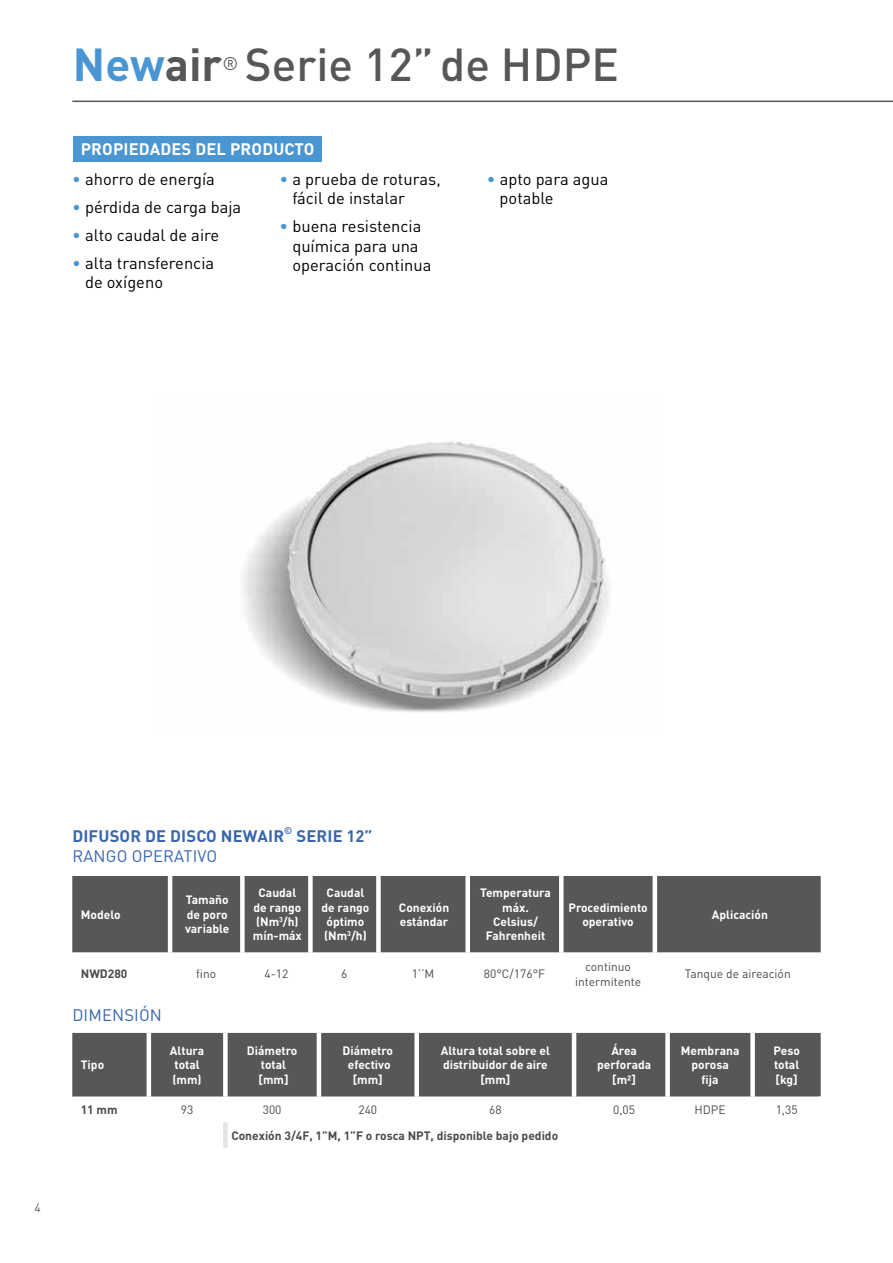
<style>
.page{position:relative;width:893px;height:1263px;background:#fff}
.page>*{position:absolute;margin:0;border:0;box-sizing:border-box;transform-origin:0 0}
.t1{font:500 45.6px "DIN Pro";color:#575756}
.t2{font:700 45.6px "DIN Pro";color:#4a96d2}
.t3{font:18.15px "DIN Pro";color:#575756}
.t4{font:16.5px/19.5px "DIN Pro";color:#000}
.t5{font:700 16.5px "DIN Pro";letter-spacing:.01em;color:#3866af}
.t6{font:16.5px "DIN Pro";letter-spacing:.01em;color:#3866af}
.t7{font:700 16.5px "DIN Pro";letter-spacing:.01em;color:#fff}
.t8{font:700 12px/14.4px "DIN Pro";color:#fff;text-align:center}
.t9{font:12px/14.4px "DIN Pro";color:#4a4a49;text-align:center}
.t10{font:700 12px "DIN Pro";color:#4a4a49}
.t11{font:12px "DIN Pro";color:#575756}
.t12{font:700 9.6px "DIN Pro";color:#3866af}
.s1{color:#575756}
.s2{color:#4a96d2}
</style>
<div class="page">
<div style="left:72px;top:876px;width:749px;height:76px;background:#575756"></div>
<svg style="left:72px;top:952px;width:749px;height:1px"></svg>
<hr style="left:168px;top:876px;width:4px;height:76px;background:#fff">
<div style="left:240px;top:876px;width:5px;height:76px;background:#fff"></div>
<div style="left:308px;top:876px;width:5px;height:76px;background:#fff"></div>
<div style="left:376px;top:876px;width:5px;height:76px;background:#fff"></div>
<hr style="left:168px;top:952px;width:4px;height:43px;background:#fff">
<div style="left:240px;top:952px;width:5px;height:43px;background:#fff"></div>
<div style="left:308px;top:952px;width:5px;height:43px;background:#fff"></div>
<div style="left:376px;top:952px;width:5px;height:43px;background:#fff"></div>
<div style="left:465px;top:876px;width:5px;height:76px;background:#fff"></div>
<div style="left:559px;top:876px;width:5px;height:76px;background:#fff"></div>
<hr style="left:653px;top:876px;width:4px;height:76px;background:#fff">
<div style="left:465px;top:952px;width:5px;height:43px;background:#fff"></div>
<div style="left:559px;top:952px;width:5px;height:43px;background:#fff"></div>
<hr style="left:653px;top:952px;width:4px;height:43px;background:#fff">
<div style="left:72px;top:1033px;width:749px;height:64px;background:#575756"></div>
<hr style="left:147px;top:1033px;width:4px;height:64px;background:#fff">
<div style="left:223px;top:1033px;width:5px;height:64px;background:#fff"></div>
<hr style="left:317px;top:1033px;width:4px;height:64px;background:#fff">
<div style="left:414px;top:1033px;width:5px;height:64px;background:#fff"></div>
<hr style="left:572px;top:1033px;width:4px;height:64px;background:#fff">
<div style="left:665px;top:1033px;width:5px;height:64px;background:#fff"></div>
<div style="left:750px;top:1033px;width:5px;height:64px;background:#fff"></div>
<div style="left:223px;top:1122px;width:5px;height:26px;background:#e3e3e3"></div>
<img style="left:243px;top:437px;width:366px;height:275px">
<div style="left:73px;top:136px;width:249px;height:26px;background:#4a96d2"></div>
<hr style="left:72px;top:101px;width:821px;height:1px;background:#575756">
<h1 class="t2" style="left:73px;top:33px;width:151px">New<span class="s1">air</span></h1>
<h2 class="t3" style="left:222px;top:52px;width:17px">®</h2>
<h1 class="t1" style="left:245px;top:33px;width:376px">Serie 12” de HDPE</h1>
<h3 class="t7" style="left:81px;top:138px;width:235px">PROPIEDADES DEL PRODUCTO</h3>
<h3 class="t4" style="left:72px;top:168px;width:144px"><span class="s2">•</span> ahorro de energía</h3>
<h3 class="t4" style="left:72px;top:196px;width:171px"><span class="s2">•</span> pérdida de carga baja</h3>
<h3 class="t4" style="left:72px;top:224px;width:149px"><span class="s2">•</span> alto caudal de aire</h3>
<h3 class="t4" style="left:85px;top:252px;width:131px;text-indent:-13px"><span class="s2">•</span> alta transferencia de oxígeno</h3>
<h3 class="t4" style="left:292px;top:168px;width:150px;text-indent:-13px"><span class="s2">•</span> a prueba de roturas, fácil de instalar</h3>
<h3 class="t4" style="left:292px;top:216px;width:141px;text-indent:-13px"><span class="s2">•</span> buena resistencia química para una operación continua</h3>
<h3 class="t4" style="left:500px;top:168px;width:110px;text-indent:-13px"><span class="s2">•</span> apto para agua potable</h3>
<p class="t11" style="left:35px;top:1200px;width:8px">4</p>
<p class="t12" style="left:284px;top:824px;width:10px">©</p>
<h3 class="t5" style="left:296px;top:825px;width:77px">SERIE 12”</h3>
<h3 class="t5" style="left:72px;top:825px;width:213px">DIFUSOR DE DISCO NEWAIR</h3>
<h3 class="t6" style="left:72px;top:845px;width:146px">RANGO OPERATIVO</h3>
<p class="t8" style="left:81px;top:907px;width:41px">Modelo</p>
<p class="t8" style="left:185px;top:892px;width:46px;text-align:left">Tamaño de poro variable</p>
<p class="t8" style="left:253px;top:885px;width:51px">Caudal de rango (Nm<sup>3</sup>/h) mín-máx</p>
<p class="t8" style="left:321px;top:885px;width:49px">Caudal de rango óptimo (Nm<sup>3</sup>/h)</p>
<p class="t8" style="left:399px;top:900px;width:52px;text-align:left">Conexión estándar</p>
<p class="t8" style="left:480px;top:885px;width:73px">Temperatura máx.<br>Celsius/<br>Fahrenheit</p>
<p class="t8" style="left:568px;top:900px;width:81px">Procedimiento operativo</p>
<p class="t8" style="left:712px;top:907px;width:58px">Aplicación</p>
<p class="t10" style="left:81px;top:966px;width:48px">NWD280</p>
<p class="t9" style="left:196px;top:966px;width:21px">fino</p>
<p class="t9" style="left:264px;top:966px;width:25px">4-12</p>
<p class="t9" style="left:341px;top:966px;width:8px">6</p>
<p class="t9" style="left:412px;top:966px;width:24px">1’’M</p>
<p class="t9" style="left:484px;top:966px;width:63px">80°C/176°F</p>
<p class="t9" style="left:575px;top:959px;width:67px">continuo intermitente</p>
<p class="t9" style="left:685px;top:966px;width:107px">Tanque de aireación</p>
<h3 class="t6" style="left:72px;top:1003px;width:91px">DIMENSIÓN</h3>
<p class="t8" style="left:81px;top:1057px;width:25px">Tipo</p>
<p class="t8" style="left:170px;top:1043px;width:36px;text-align:left">Altura total (mm)</p>
<p class="t8" style="left:247px;top:1043px;width:52px">Diámetro total [mm]</p>
<p class="t8" style="left:343px;top:1043px;width:52px">Diámetro efectivo [mm]</p>
<p class="t8" style="left:441px;top:1043px;width:111px">Altura total sobre el distribuidor de aire [mm]</p>
<p class="t8" style="left:597px;top:1043px;width:56px">Área perforada [m²]</p>
<p class="t8" style="left:681px;top:1043px;width:60px">Membrana porosa<br>fija</p>
<p class="t8" style="left:773px;top:1043px;width:28px;text-align:justify">Peso total [kg]</p>
<p class="t10" style="left:81px;top:1101px;width:38px">11 mm</p>
<p class="t9" style="left:181px;top:1102px;width:14px">93</p>
<p class="t9" style="left:263px;top:1102px;width:20px">300</p>
<p class="t9" style="left:358px;top:1102px;width:20px">240</p>
<p class="t9" style="left:489px;top:1102px;width:14px">68</p>
<p class="t9" style="left:613px;top:1102px;width:23px">0,05</p>
<p class="t9" style="left:694px;top:1102px;width:33px">HDPE</p>
<p class="t9" style="left:776px;top:1102px;width:23px">1,35</p>
<p class="t10" style="left:231px;top:1127px;width:328px">Conexión 3/4F, 1”M, 1”F o rosca NPT, disponible bajo pedido</p>
</div>
